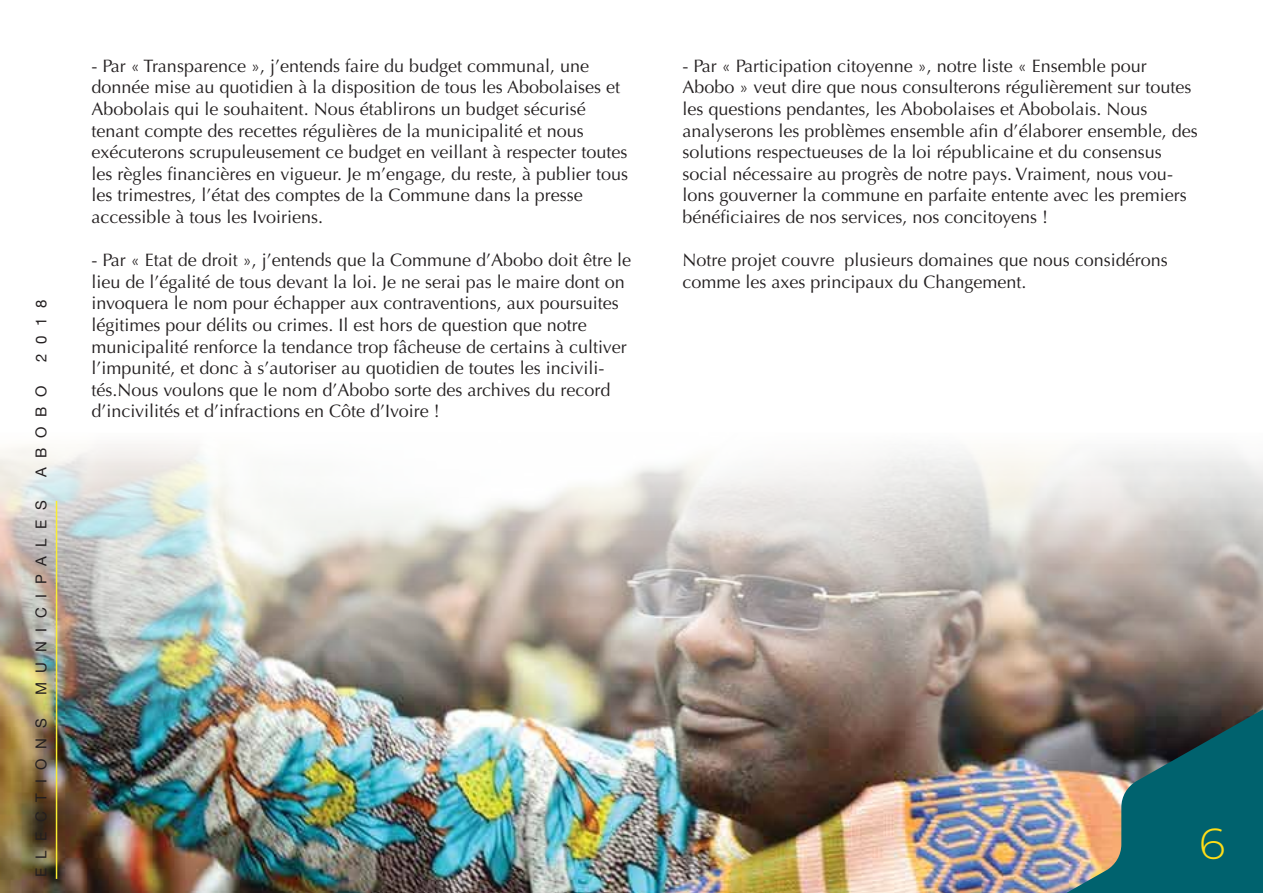
<style>
.page{position:relative;width:1263px;height:893px;background:#fff}
.page>*{position:absolute;margin:0;border:0;box-sizing:border-box;transform-origin:0 0}
.t1{font:300 43.5px "Montserrat";color:#ffde17}
.t2{font:18px/21.6px "Optima";color:#231f20}
.t3{font:15px "Helvetica Neue";letter-spacing:.64em;color:#231f20}
</style>
<div class="page">
<img style="left:0;top:444px;width:1263px;height:449px">
<img style="left:1028px;top:697px;width:235px;height:196px">
<hr style="left:56px;top:501px;width:1px;height:378px;background:#f9ed32">
<p class="t3" style="left:30px;top:362px;width:64px;rotate:-90deg">2018</p>
<p class="t3" style="left:30px;top:477px;width:93px;rotate:-90deg">ABOBO</p>
<p class="t3" style="left:30px;top:695px;width:196px;rotate:-90deg">MUNICIPALES</p>
<p class="t3" style="left:30px;top:877px;width:160px;rotate:-90deg">ELECTIONS</p>
<p class="t2" style="left:92px;top:55px;width:538px">- Par « Transparence », j’entends faire du budget communal, une donnée mise au quotidien à la disposition de tous les Abobolaises et Abobolais qui le souhaitent. Nous établirons un budget sécurisé tenant compte des recettes régulières de la municipalité et nous exécuterons scrupuleusement ce budget en veillant à respecter toutes les règles financières en vigueur. Je m’engage, du reste, à publier tous les trimestres, l’état des comptes de la Commune dans la presse accessible à tous les Ivoiriens.</p>
<p class="t2" style="left:92px;top:250px;width:541px">- Par « Etat de droit », j’entends que la Commune d’Abobo doit être le lieu de l’égalité de tous devant la loi. Je ne serai pas le maire dont on invoquera le nom pour échapper aux contraventions, aux poursuites légitimes pour délits ou crimes. Il est hors de question que notre municipalité renforce la tendance trop fâcheuse de certains à cultiver l’impunité, et donc à s’autoriser au quotidien de toutes les incivili&shy;tés.Nous voulons que le nom d’Abobo sorte des archives du record d’incivilités et d’infractions en Côte d’Ivoire !</p>
<p class="t2" style="left:682px;top:55px;width:517px">- Par « Participation citoyenne », notre liste « Ensemble pour Abobo » veut dire que nous consulterons régulièrement sur toutes les questions pendantes, les Abobolaises et Abobolais. Nous analyserons les problèmes ensemble afin d’élaborer ensemble, des solutions respectueuses de la loi républicaine et du consensus social nécessaire au progrès de notre pays. Vraiment, nous vou&shy;lons gouverner la commune en parfaite entente avec les premiers bénéficiaires de nos services, nos concitoyens !</p>
<p class="t2" style="left:682px;top:250px;width:487px">Notre projet couvre plusieurs domaines que nous considérons comme les axes principaux du Changement.</p>
<h1 class="t1" style="left:1199px;top:814px;width:28px">6</h1>
</div>
